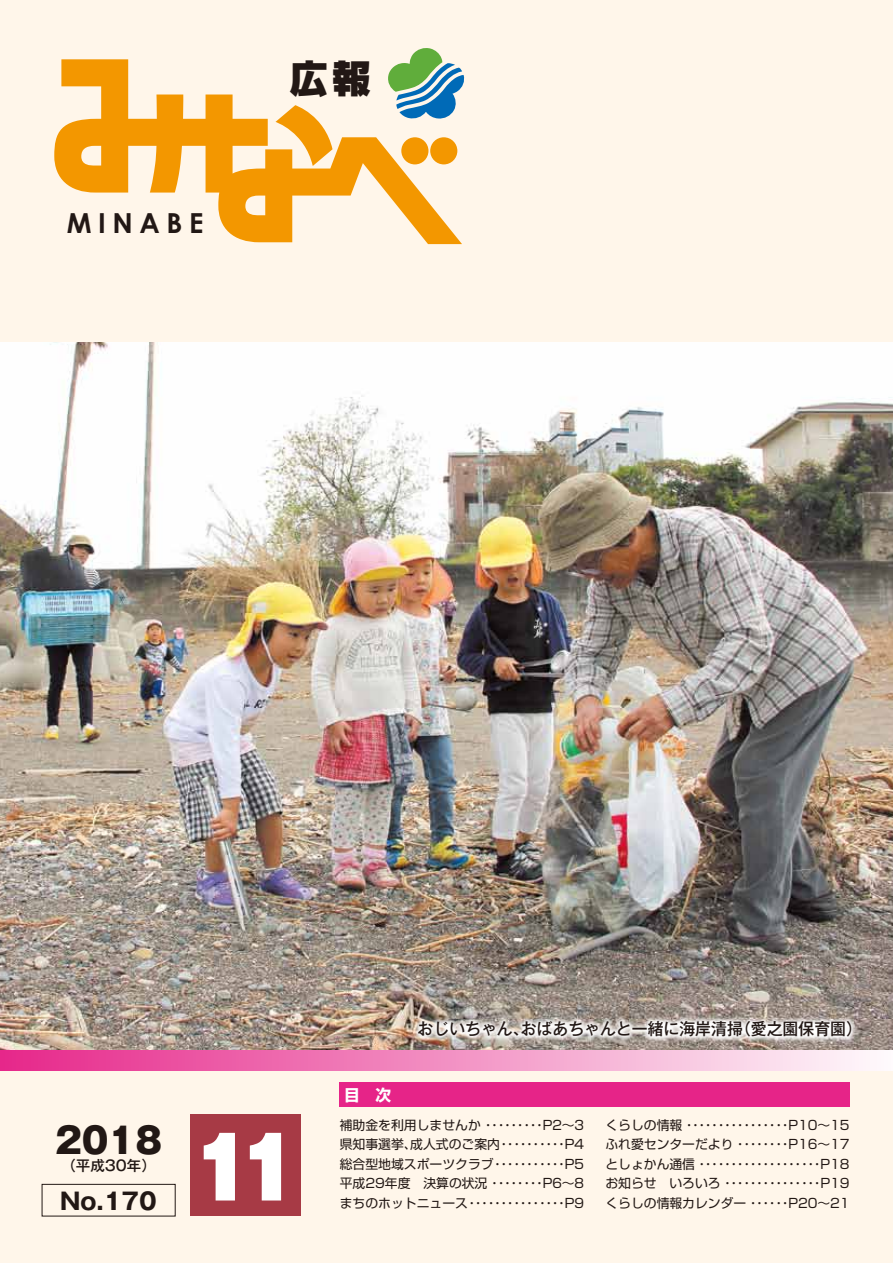
<style>
.page{position:relative;width:893px;height:1263px;background:#fff6ea}
.page>*{position:absolute;margin:0;border:0;box-sizing:border-box;transform-origin:0 0}
.t1{font:900 82.5px "Gothic MB101 Pro";color:#fff}
.t2{font:900 37.95px "Shin Go Pro";color:#221815}
.t3{font:800 35.25px "Gothic MB101 Pro";color:#221815}
.t4{font:700 27.6px "Century Gothic";letter-spacing:.24em;color:#221815}
.t5{font:700 23.4px "Gothic MB101 Pro";color:#221815}
.t6{font:500 16.5px "Gothic MB101 Pro";color:#221815;scale:.96 1}
.t7{font:700 15.6px "Shin Go Pro";color:#fff}
.t8{font:500 14.55px "Gothic MB101 Pro";color:#221815}
.t9{font:12.75px/19.5px "Shin Go Pro";color:#221815;text-align:justify}
</style>
<div class="page">
<svg style="left:0;top:1050px;width:360px;height:20px;background:#eb51a0"></svg>
<svg style="left:54px;top:59px;width:408px;height:185px"></svg>
<svg style="left:387px;top:48px;width:78px;height:71px"></svg>
<img style="left:0;top:343px;width:893px;height:707px">
<div style="left:190px;top:1115px;width:111px;height:101px;background:#a73a45"></div>
<div style="left:42px;top:1184px;width:134px;height:32px;border:1px solid #221815"></div>
<div style="left:340px;top:1083px;width:510px;height:24px;background:#e62488"></div>
<img style="left:360px;top:962px;width:533px;height:121px">
<h3 class="t4" style="left:67px;top:202px;width:138px">MINABE</h3>
<h2 class="t2" style="left:290px;top:49px;width:82px">広報</h2>
<h3 class="t3" style="left:55px;top:1111px;width:109px">2018</h3>
<h3 class="t5" style="left:60px;top:1181px;width:98px">No.170</h3>
<p class="t8" style="left:61px;top:1153px;width:96px">（平成30年）</p>
<h1 class="t1" style="left:192px;top:1099px;width:110px">11</h1>
<p class="t6" style="left:418px;top:1015px;width:464px">おじいちゃん、おばあちゃんと一緒に海岸清掃（愛之園保育園）</p>
<p class="t6" style="left:527px;top:1015px;width:317px">運動会の練習、頑張っています！！（南部幼稚</p>
<p class="t7" style="left:344px;top:1082px;width:48px">目　次</p>
<p class="t9" style="left:340px;top:1113px;width:247px;text-align:left">補助金を利用しませんか・・・・・・・・・Ｐ２～３県知事選挙、成人式のご案内　<br>総合型地域スポーツクラブ<br>平成29年度　決算の状況　<br>まちのホットニュース</p>
<p class="t9" style="left:465px;top:1133px;width:122px;text-align:right">・・・・・・・・・・Ｐ４<br>・・・・・・・・・・・Ｐ５<br>・・・・・・・・Ｐ６～８<br>・・・・・・・・・・・・・・・Ｐ９</p>
<p class="t9" style="left:605px;top:1113px;width:246px">くらしの情報・・・・・・・・・・・・・・・・Ｐ10～1 5ふれ愛センターだより・・・・・・・・Ｐ1 6～17としょかん通信・・・・・・・・・・・・・・・・・・・Ｐ18お知らせ　いろいろ・・・・・・・・・・・・・・・P19くらしの情報カレンダー・・・・・・Ｐ20～21</p>
</div>
